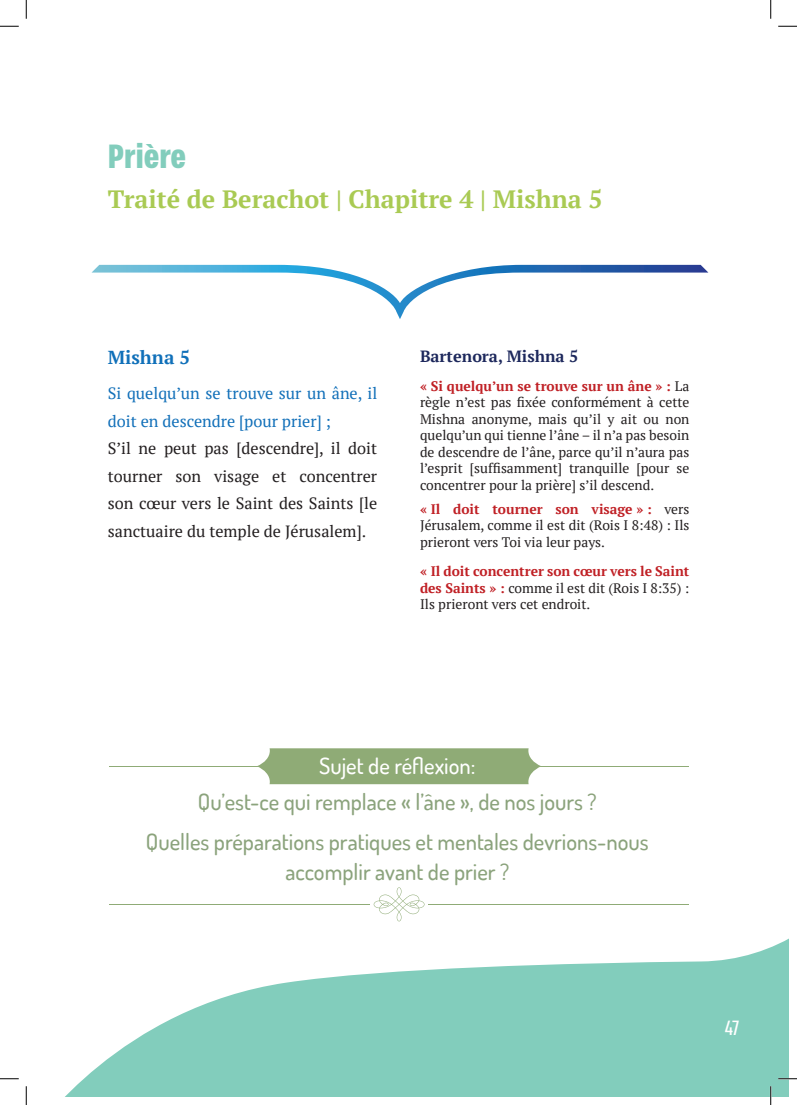
<style>
.page{position:relative;width:797px;height:1105px;background:#fff}
.page>*{position:absolute;margin:0;border:0;box-sizing:border-box;transform-origin:0 0}
.t1{font:700 38.75px "Almoni Tzar DL4.0 AAA";color:#82cdbc}
.t2{font:700 25px "PT Serif";color:#a9ca53}
.t3{font:23.75px "Almoni Tzar DL4.0 AAA";color:#fff}
.t4{font:500 22.5px/40px "Dosis";color:#8ba37c;text-align:center}
.t5{font:500 22.5px "Dosis";color:#fff}
.t6{font:700 18.75px "PT Serif";color:#1070b9}
.t7{font:16.25px/27.5px "PT Serif";color:#231f20;text-align:justify}
.t8{font:16.25px/27.5px "PT Serif";color:#1270b9}
.t9{font:700 16.25px "PT Serif";color:#1d285c}
.t10{font:13.75px/16.5px "PT Serif";color:#231f20;text-align:justify}
.s1{font-weight:700;color:#c02025}
</style>
<div class="page">
<svg style="left:92px;top:265px;width:616px;height:54px"></svg>
<svg style="left:66px;top:939px;width:722px;height:157px;fill:#82cdbc"></svg>
<hr style="left:428px;top:766px;width:261px;height:1px;background:#8fab76">
<hr style="left:109px;top:766px;width:261px;height:1px;background:#8fab76">
<svg style="left:257px;top:748px;width:284px;height:36px;background:#97b180"></svg>
<hr style="left:428px;top:904px;width:261px;height:1px;background:#8fab76">
<hr style="left:109px;top:904px;width:261px;height:1px;background:#8fab76">
<svg style="left:374px;top:887px;width:50px;height:34px"></svg>
<svg style="left:0;top:25px;width:19px;height:2px"></svg>
<svg style="left:778px;top:25px;width:19px;height:2px"></svg>
<svg style="left:778px;top:1078px;width:19px;height:1px"></svg>
<svg style="left:25px;top:0;width:2px;height:19px"></svg>
<svg style="left:0;top:1078px;width:27px;height:27px"></svg>
<svg style="left:770px;top:0;width:1px;height:19px"></svg>
<svg style="left:770px;top:1086px;width:1px;height:19px"></svg>
<h1 class="t1" style="left:108px;top:125px;width:80px">Prière</h1>
<h2 class="t2" style="left:108px;top:182px;width:496px">Traité de Berachot | Chapitre 4 | Mishna 5</h2>
<h3 class="t6" style="left:108px;top:345px;width:84px">Mishna 5</h3>
<p class="t8" style="left:108px;top:379px;width:271px">Si quelqu’un se trouve sur un âne, il doit en descendre [pour prier] ;</p>
<p class="t7" style="left:108px;top:434px;width:271px">S’il ne peut pas [descendre], il doit tourner son visage et concentrer son cœur vers le Saint des Saints [le sanctuaire du temple de Jérusalem].</p>
<p class="t9" style="left:420px;top:345px;width:160px">Bartenora, Mishna 5</p>
<p class="t10" style="left:420px;top:378px;width:271px"><span class="s1">« Si quelqu’un se trouve sur un âne » :</span> La règle n’est pas fixée conformément à cette Mishna anonyme, mais qu’il y ait ou non quelqu’un qui tienne l’âne – il n’a pas besoin de descendre de l’âne, parce qu’il n’aura pas l’esprit [suffisamment] tranquille [pour se concentrer pour la prière] s’il descend.</p>
<p class="t10" style="left:420px;top:500px;width:271px"><span class="s1">« Il doit tourner son visage » :</span> vers Jérusalem, comme il est dit (Rois I 8:48) : Ils prieront vers Toi via leur pays.</p>
<p class="t10" style="left:420px;top:563px;width:271px"><span class="s1">« Il doit concentrer son cœur vers le Saint des Saints » :</span> comme il est dit (Rois I 8:35) :<br>Ils prieront vers cet endroit.</p>
<h3 class="t5" style="left:319px;top:751px;width:158px">Sujet de réflexion:</h3>
<h3 class="t4" style="left:146px;top:782px;width:504px">Qu’est-ce qui remplace « l’âne », de nos jours ?<br>Quelles préparations pratiques et mentales devrions-nous</h3>
<h3 class="t4" style="left:285px;top:852px;width:225px">accomplir avant de prier ?</h3>
<h3 class="t3" style="left:724px;top:1009px;width:16px">47</h3>
</div>
